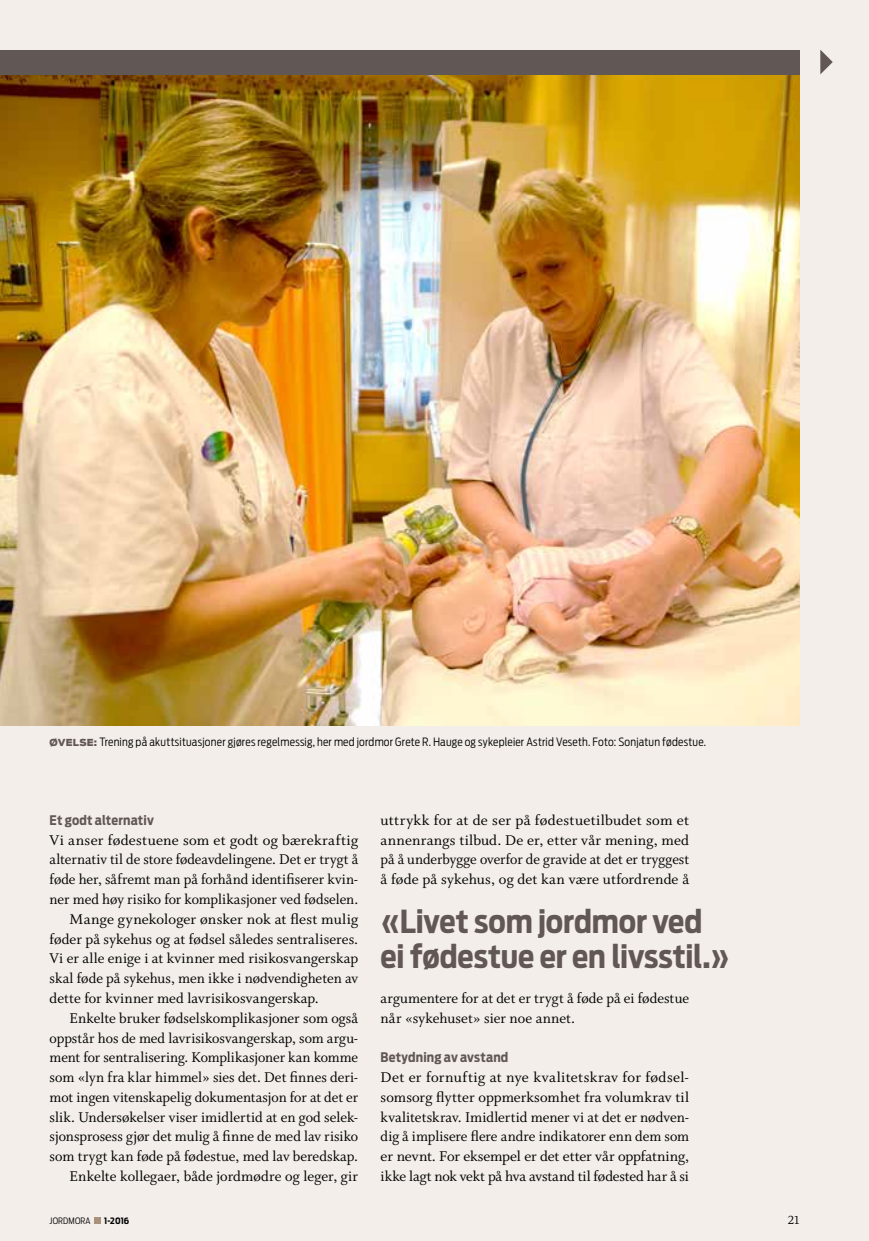
<style>
.page{position:relative;width:869px;height:1241px;background:#fff}
.page>*{position:absolute;margin:0;border:0;box-sizing:border-box;transform-origin:0 0}
.t1{font:700 31.5px/35px "Antenna Cond";letter-spacing:-.005em;color:#615856}
.t2{font:15.75px/19.8px "Whitman Roman LF";color:#000;text-align:justify}
.t3{font:700 13.12px "Antenna Cond";letter-spacing:.015em;color:#615856}
.t4{font:13.12px "Whitman Roman LF";color:#000}
.t5{font:300 11.38px "Antenna Cond";letter-spacing:.02em;color:#000}
.t6{font:300 8.75px "Antenna Cond";letter-spacing:.015em;color:#000}
.t7{font:700 8.75px "Antenna Cond";color:#000}
.s1{font-family:"Antenna";font-weight:900;font-size:9.62px;color:#615856}
</style>
<div class="page">
<div style="left:0;top:0;width:868px;height:1240px;background:#f3eee9"></div>
<img style="left:0;top:74px;width:799px;height:651px">
<div style="left:0;top:50px;width:799px;height:24px;background:#615856"></div>
<svg style="left:820px;top:50px;width:12px;height:24px"></svg>
<div style="left:94px;top:1216px;width:6px;height:7px;background:#a8917d"></div>
<p class="t5" style="left:50px;top:735px;width:657px"><span class="s1">ØVELSE:</span> Trening på akuttsituasjoner gjøres regelmessig, her med jordmor Grete R. Hauge og sykepleier Astrid Veseth. Foto: Sonjatun fødestue.</p>
<p class="t3" style="left:50px;top:812px;width:106px">Et godt alternativ</p>
<p class="t2" style="left:50px;top:830px;width:310px">Vi anser fødestuene som et godt og bærekraftig</p>
<p class="t2" style="left:50px;top:849px;width:310px">alternativ til de store fødeavdelingene. Det er trygt å</p>
<p class="t2" style="left:50px;top:869px;width:310px">føde her, såfremt man på forhånd identifiserer kvin-</p>
<p class="t2" style="left:50px;top:889px;width:310px">ner med høy risiko for komplikasjoner ved fødselen.</p>
<p class="t2" style="left:69px;top:909px;width:290px">Mange gynekologer ønsker nok at flest mulig</p>
<p class="t2" style="left:50px;top:929px;width:310px">føder på sykehus og at fødsel således sentraliseres.</p>
<p class="t2" style="left:50px;top:948px;width:310px">Vi er alle enige i at kvinner med risikosvangerskap</p>
<p class="t2" style="left:50px;top:968px;width:310px">skal føde på sykehus, men ikke i nødvendigheten av</p>
<p class="t2" style="left:50px;top:988px;width:270px">dette for kvinner med lavrisikosvangerskap.</p>
<p class="t2" style="left:69px;top:1008px;width:290px">Enkelte bruker fødselskomplikasjoner som også</p>
<p class="t2" style="left:50px;top:1027px;width:310px">oppstår hos de med lavrisikosvangerskap, som argu-</p>
<p class="t2" style="left:50px;top:1047px;width:310px">ment for sentralisering. Komplikasjoner kan komme</p>
<p class="t2" style="left:50px;top:1067px;width:310px">som «lyn fra klar himmel» sies det. Det finnes deri-</p>
<p class="t2" style="left:50px;top:1087px;width:310px">mot ingen vitenskapelig dokumentasjon for at det er</p>
<p class="t2" style="left:50px;top:1107px;width:310px">slik. Undersøkelser viser imidlertid at en god selek-</p>
<p class="t2" style="left:50px;top:1126px;width:310px">sjonsprosess gjør det mulig å finne de med lav risiko</p>
<p class="t2" style="left:50px;top:1146px;width:310px">som trygt kan føde på fødestue, med lav beredskap.</p>
<p class="t2" style="left:69px;top:1166px;width:290px">Enkelte kollegaer, både jordmødre og leger, gir</p>
<p class="t2" style="left:380px;top:810px;width:310px">uttrykk for at de ser på fødestuetilbudet som et annenrangs tilbud. De er, etter vår mening, med på å underbygge overfor de gravide at det er tryggest å føde på sykehus, og det kan være utfordrende å</p>
<h1 class="t1" style="left:380px;top:903px;width:351px">«Livet som jordmor ved ei fødestue er en livsstil.»</h1>
<p class="t2" style="left:380px;top:988px;width:310px">argumentere for at det er trygt å føde på ei fødestue når «sykehuset» sier noe annet.</p>
<p class="t3" style="left:380px;top:1049px;width:129px">Betydning av avstand</p>
<p class="t2" style="left:380px;top:1067px;width:310px">Det er fornuftig at nye kvalitetskrav for fødsel&shy;somsorg flytter oppmerksomhet fra volumkrav til kvalitetskrav. Imidlertid mener vi at det er nødven&shy;dig å implisere flere andre indikatorer enn dem som er nevnt. For eksempel er det etter vår oppfatning, ikke lagt nok vekt på hva avstand til fødested har å si</p>
<p class="t6" style="left:50px;top:1214px;width:43px">JORDMORA</p>
<p class="t7" style="left:104px;top:1214px;width:26px">1-2016</p>
<p class="t4" style="left:787px;top:1212px;width:13px">21</p>
</div>
